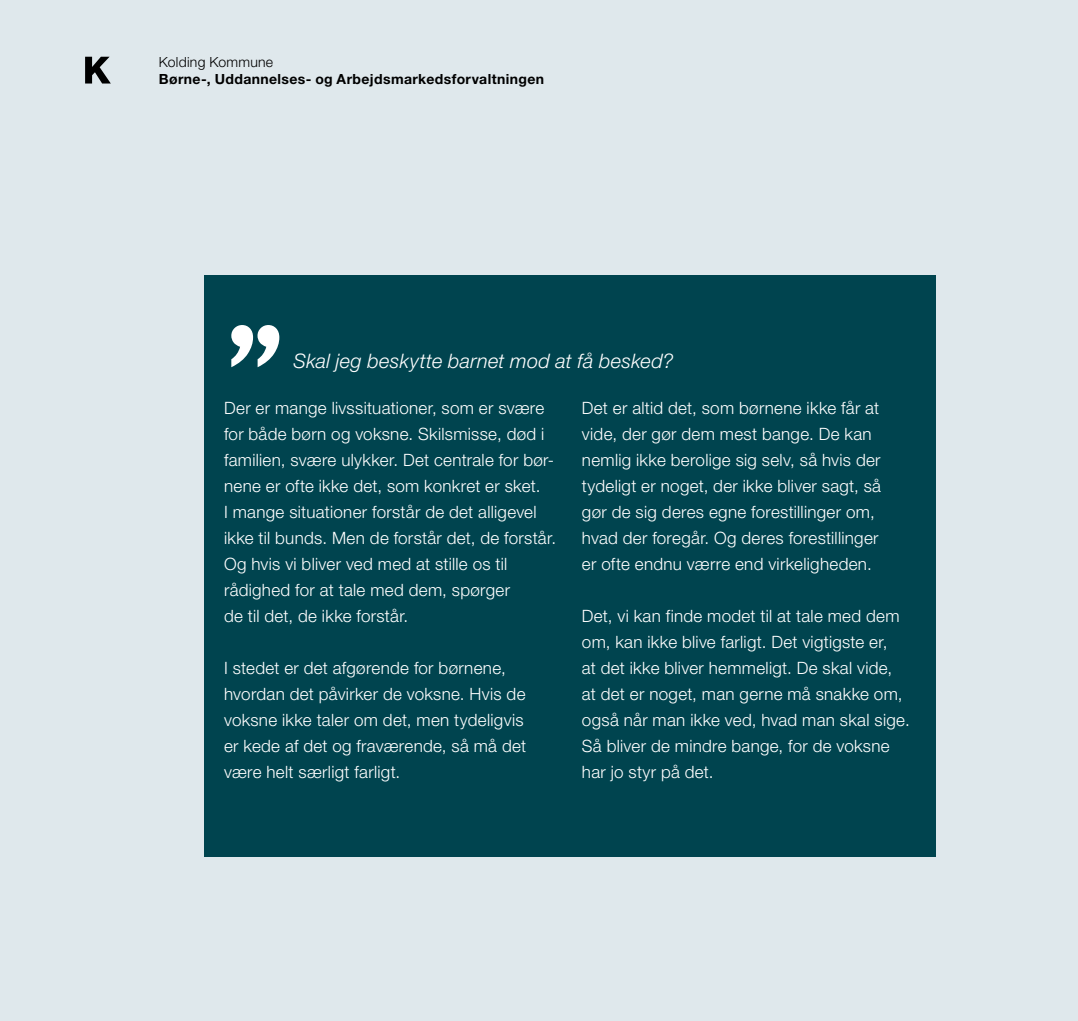
<style>
.page{position:relative;width:1078px;height:1021px;background:#fff}
.page>*{position:absolute;margin:0;border:0;box-sizing:border-box;transform-origin:0 0}
.t1{font:700 extra-condensed 185.4px "Gill Sans";color:#fff}
.t2{font:italic 300 20px "Helvetica Neue LT Std";letter-spacing:.01em;color:#fff}
.t3{font:300 17px/26px "Helvetica Neue LT Std";letter-spacing:.02em;color:#fff}
.t4{font:700 14px "Helvetica Neue LT Std";letter-spacing:.03em;color:#000}
.t5{font:300 14px "Helvetica Neue LT Std";letter-spacing:.02em;color:#000}
</style>
<div class="page">
<div style="left:0;top:0;width:1077px;height:1020px;background:#dfe8ec"></div>
<div style="left:204px;top:275px;width:731px;height:581px;background:#00444f"></div>
<svg style="left:85px;top:57px;width:26px;height:26px"></svg>
<p class="t5" style="left:159px;top:53px;width:116px">Kolding Kommune</p>
<p class="t4" style="left:159px;top:70px;width:386px">Børne-, Uddannelses- og Arbejdsmarkedsforvaltningen</p>
<h1 class="t1" style="left:228px;top:291px;width:54px">”</h1>
<p class="t2" style="left:293px;top:349px;width:381px">Skal jeg beskytte barnet mod at få besked?</p>
<p class="t3" style="left:224px;top:394px;width:333px">Der er mange livssituationer, som er svære for både børn og voksne. Skilsmisse, død i familien, svære ulykker. Det centrale for bør&shy;nene er ofte ikke det, som konkret er sket.<br>I mange situationer forstår de det alligevel ikke til bunds. Men de forstår det, de forstår.<br>Og hvis vi bliver ved med at stille os til rådighed for at tale med dem, spørger<br>de til det, de ikke forstår.</p>
<p class="t3" style="left:224px;top:654px;width:303px">I stedet er det afgørende for børnene, hvordan det påvirker de voksne. Hvis de voksne ikke taler om det, men tydeligvis er kede af det og fraværende, så må det være helt særligt farligt.</p>
<p class="t3" style="left:581px;top:394px;width:300px">Det er altid det, som børnene ikke får at vide, der gør dem mest bange. De kan nemlig ikke berolige sig selv, så hvis der tydeligt er noget, der ikke bliver sagt, så gør de sig deres egne forestillinger om, hvad der foregår. Og deres forestillinger er ofte endnu værre end virkeligheden.</p>
<p class="t3" style="left:581px;top:602px;width:329px">Det, vi kan finde modet til at tale med dem om, kan ikke blive farligt. Det vigtigste er,<br>at det ikke bliver hemmeligt. De skal vide, at det er noget, man gerne må snakke om, også når man ikke ved, hvad man skal sige.<br>Så bliver de mindre bange, for de voksne har jo styr på det.</p>
</div>
